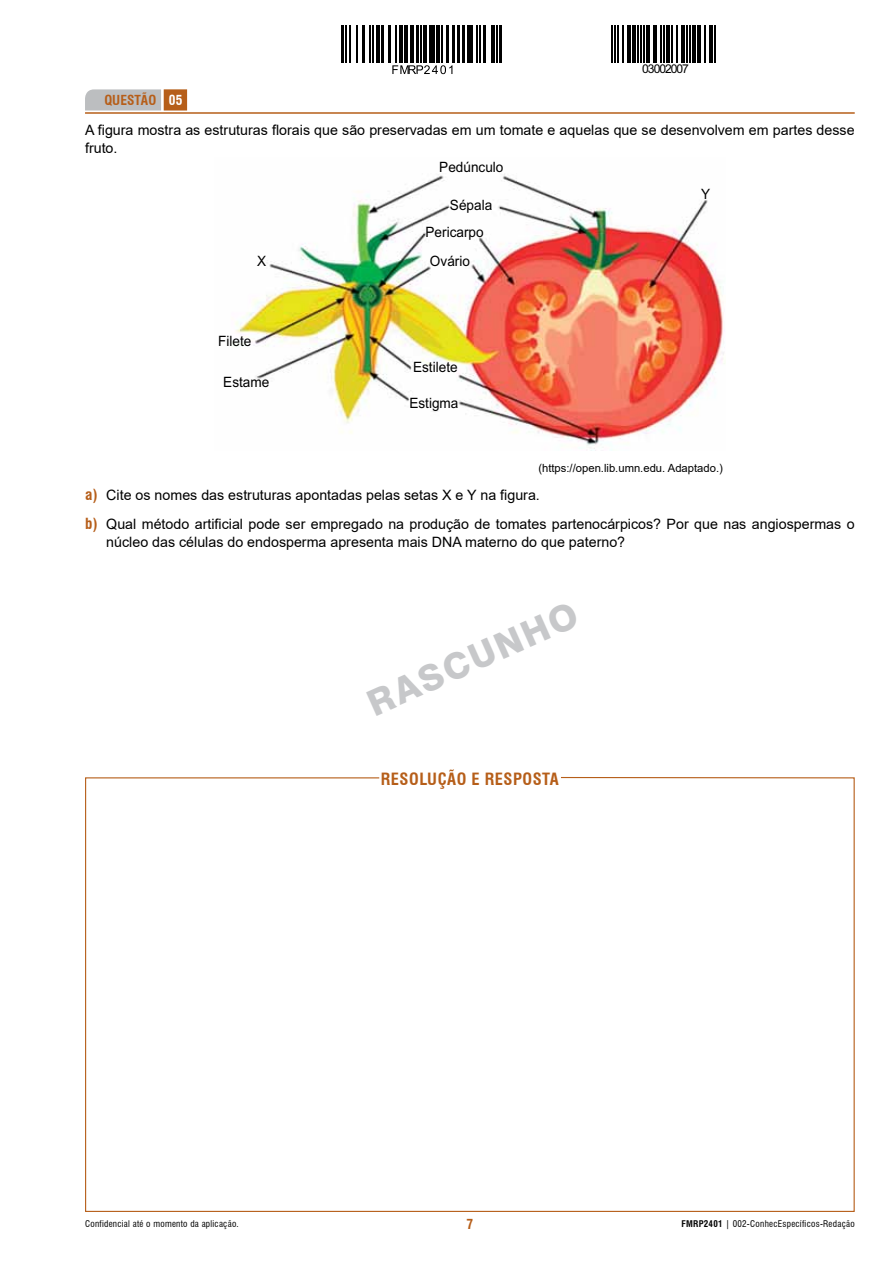
<style>
.page{position:relative;width:893px;height:1263px;background:#fff}
.page>*{position:absolute;margin:0;border:0;box-sizing:border-box;transform-origin:0 0}
.t1{font:800 36px "Swiss 721 BT";color:#c7c8ca}
.t2{font:700 condensed 16.5px "Swiss 721 BT";letter-spacing:.03em;color:#b65e19}
.t3{font:14.25px/28.7px "Arial";color:#000}
.t4{font:14.25px/27.5px "Arial";color:#000;scale:.95 1}
.t5{font:700 condensed 13.5px "Swiss 721 BT";color:#b65e19}
.t6{font:700 condensed 13.5px "Swiss 721 BT";color:#fff}
.t7{font:12.15px "Arial";letter-spacing:-.085em;color:#000}
.t8{font:11.25px "Arial";color:#000}
.t9{font:condensed 9px "Swiss 721 BT";letter-spacing:.03em;color:#000}
.s1{font-family:"Swiss 721 BT";font-weight:700;font-stretch:condensed;font-size:15px;color:#b65e19}
.s2{font-weight:700}
</style>
<div class="page">
<svg style="left:85px;top:777px;width:770px;height:435px"></svg>
<hr style="left:341px;top:25px;width:3px;height:38px;background:#000">
<hr style="left:345px;top:25px;width:1px;height:38px;background:#000">
<hr style="left:350px;top:25px;width:1px;height:38px;background:#000">
<hr style="left:357px;top:25px;width:1px;height:38px;background:#000">
<hr style="left:363px;top:25px;width:2px;height:38px;background:#000">
<hr style="left:370px;top:25px;width:1px;height:38px;background:#000">
<hr style="left:373px;top:25px;width:1px;height:38px;background:#000">
<svg style="left:376px;top:25px;width:3px;height:38px"></svg>
<hr style="left:381px;top:25px;width:3px;height:38px;background:#000">
<hr style="left:388px;top:25px;width:3px;height:38px;background:#000">
<hr style="left:396px;top:25px;width:1px;height:38px;background:#000">
<hr style="left:399px;top:25px;width:3px;height:38px;background:#000">
<hr style="left:404px;top:25px;width:4px;height:38px;background:#000">
<hr style="left:410px;top:25px;width:4px;height:38px;background:#000">
<hr style="left:416px;top:25px;width:2px;height:38px;background:#000">
<hr style="left:420px;top:25px;width:1px;height:38px;background:#000">
<hr style="left:423px;top:25px;width:4px;height:38px;background:#000">
<div style="left:429px;top:25px;width:5px;height:38px;background:#000"></div>
<hr style="left:436px;top:25px;width:4px;height:38px;background:#000">
<hr style="left:442px;top:25px;width:1px;height:38px;background:#000">
<hr style="left:446px;top:25px;width:3px;height:38px;background:#000">
<hr style="left:452px;top:25px;width:2px;height:38px;background:#000">
<hr style="left:458px;top:25px;width:2px;height:38px;background:#000">
<hr style="left:462px;top:25px;width:2px;height:38px;background:#000">
<div style="left:468px;top:25px;width:5px;height:38px;background:#000"></div>
<hr style="left:476px;top:25px;width:1px;height:38px;background:#000">
<hr style="left:479px;top:25px;width:1px;height:38px;background:#000">
<hr style="left:483px;top:25px;width:3px;height:38px;background:#000">
<hr style="left:491px;top:25px;width:4px;height:38px;background:#000">
<hr style="left:496px;top:25px;width:1px;height:38px;background:#000">
<hr style="left:499px;top:25px;width:3px;height:38px;background:#000">
<svg style="left:392px;top:65px;width:60px;height:9px"></svg>
<hr style="left:612px;top:25px;width:1px;height:37px;background:#000">
<hr style="left:615px;top:25px;width:1px;height:37px;background:#000">
<hr style="left:617px;top:25px;width:2px;height:37px;background:#000">
<hr style="left:622px;top:25px;width:2px;height:37px;background:#000">
<hr style="left:627px;top:25px;width:4px;height:37px;background:#000">
<hr style="left:633px;top:25px;width:3px;height:37px;background:#000">
<hr style="left:638px;top:25px;width:1px;height:37px;background:#000">
<hr style="left:640px;top:25px;width:2px;height:37px;background:#000">
<hr style="left:643px;top:25px;width:1px;height:37px;background:#000">
<hr style="left:646px;top:25px;width:3px;height:37px;background:#000">
<hr style="left:653px;top:25px;width:4px;height:37px;background:#000">
<hr style="left:661px;top:25px;width:1px;height:37px;background:#000">
<hr style="left:663px;top:25px;width:2px;height:37px;background:#000">
<hr style="left:666px;top:25px;width:4px;height:37px;background:#000">
<hr style="left:671px;top:25px;width:2px;height:37px;background:#000">
<hr style="left:676px;top:25px;width:1px;height:37px;background:#000">
<hr style="left:681px;top:25px;width:4px;height:37px;background:#000">
<hr style="left:687px;top:25px;width:1px;height:37px;background:#000">
<hr style="left:689px;top:25px;width:1px;height:37px;background:#000">
<hr style="left:692px;top:25px;width:4px;height:37px;background:#000">
<hr style="left:697px;top:25px;width:4px;height:37px;background:#000">
<hr style="left:704px;top:25px;width:2px;height:37px;background:#000">
<hr style="left:710px;top:25px;width:3px;height:37px;background:#000">
<hr style="left:715px;top:25px;width:1px;height:37px;background:#000">
<div style="left:164px;top:89px;width:23px;height:22px;background:#b65e19"></div>
<hr style="left:85px;top:112px;width:770px;height:2px;background:#b65e19">
<img style="left:235px;top:173px;width:490px;height:276px">
<svg style="left:85px;top:89px;width:76px;height:22px"></svg>
<p class="t7" style="left:642px;top:62px;width:48px">03002007</p>
<p class="t5" style="left:104px;top:92px;width:24px">QUESTÃO</p>
<p class="t6" style="left:169px;top:92px;width:15px">05</p>
<p class="t3" style="left:85px;top:116px;width:771px">A figura mostra as estruturas florais que são preservadas em um tomate e aquelas que se desenvolvem em partes desse</p>
<p class="t3" style="left:85px;top:134px;width:34px">fruto.</p>
<p class="t4" style="left:439px;top:153px;width:69px">Pedúnculo</p>
<p class="t4" style="left:426px;top:191px;width:72px;text-indent:24px">Sépala<br>Pericarpo</p>
<p class="t4" style="left:430px;top:248px;width:44px">Ovário</p>
<p class="t4" style="left:701px;top:181px;width:11px">Y</p>
<p class="t4" style="left:257px;top:247px;width:11px">X</p>
<p class="t4" style="left:218px;top:328px;width:36px">Filete</p>
<p class="t4" style="left:223px;top:368px;width:50px">Estame</p>
<p class="t4" style="left:413px;top:353px;width:48px">Estilete</p>
<p class="t4" style="left:409px;top:389px;width:53px">Estigma</p>
<p class="t8" style="left:538px;top:460px;width:186px">(https://open.lib.umn.edu. Adaptado.)</p>
<p class="t3" style="left:85px;top:481px;width:771px"><span class="s1">A)</span> Cite os nomes das estruturas apontadas pelas setas X e Y na figura.<br><span class="s1">B)</span> Qual método artificial pode ser empregado na produção de tomates partenocárpicos? Por que nas angiospermas o</p>
<p class="t3" style="left:106px;top:528px;width:520px">núcleo das células do endosperma apresenta mais DNA materno do que paterno?</p>
<h1 class="t1" style="left:360px;top:685px;width:228px;rotate:-24deg">RASCUNHO</h1>
<p class="t2" style="left:381px;top:769px;width:67px">RESOLUÇÃO</p>
<p class="t2" style="left:471px;top:769px;width:24px">E RESPOSTA</p>
<p class="t9" style="left:85px;top:1218px;width:155px">Confidencial até o momento da aplicação.</p>
<p class="t5" style="left:466px;top:1216px;width:8px">7</p>
<p class="t9" style="left:681px;top:1218px;width:175px"><span class="s2">FMRP2401</span> | 002-ConhecEspecíficos-Redação</p>
</div>
